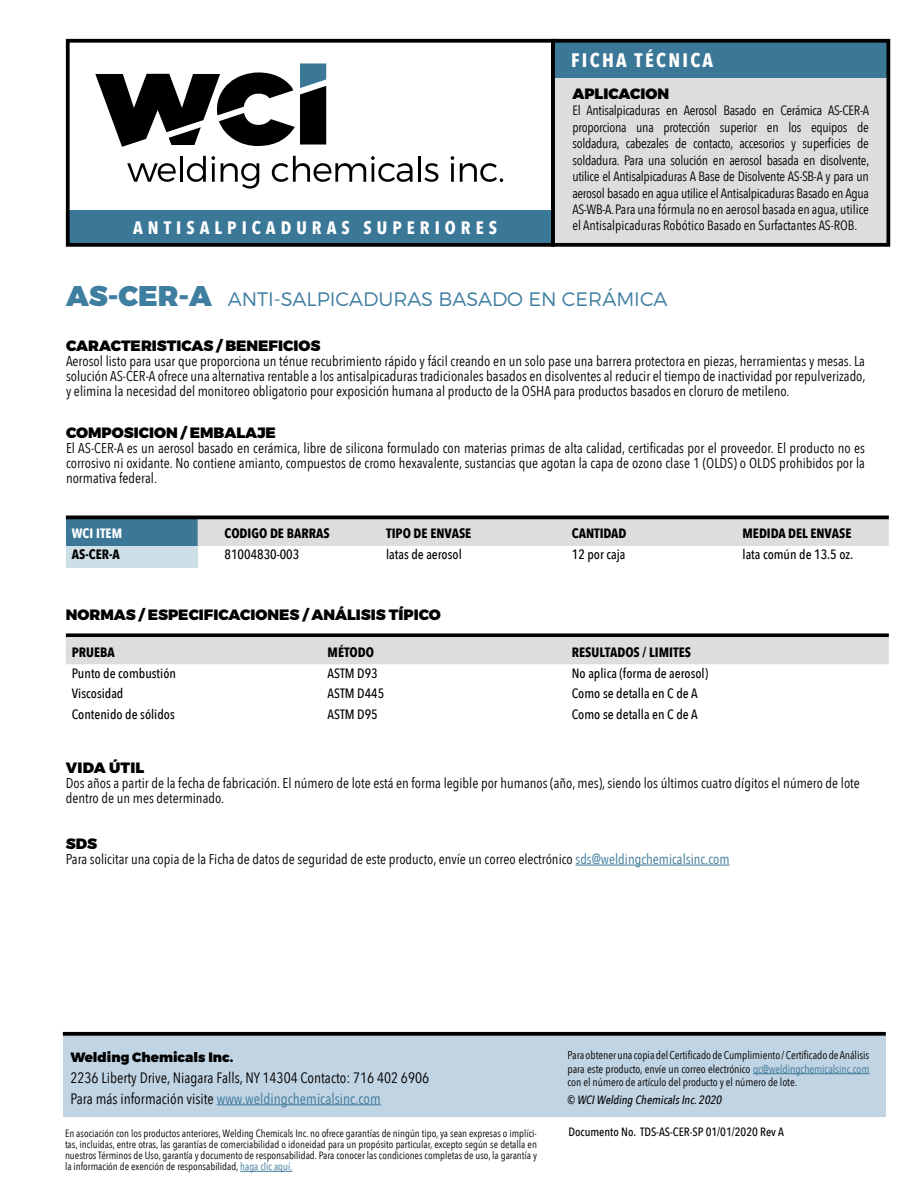
<style>
.page{position:relative;width:918px;height:1188px;background:#fff}
.page>*{position:absolute;margin:0;border:0;box-sizing:border-box;transform-origin:0 0}
.t1{font:300 19.5px "Montserrat";color:#3e7ea0}
.t2{font:700 19.5px "Avenir Next Condensed";letter-spacing:.12em;color:#fff}
.t3{font:700 18px "Avenir Next Condensed";letter-spacing:.28em;color:#fff}
.t4{font:15px/21px "Avenir Next Condensed";color:#000}
.t5{font:900 15px "Montserrat";color:#000}
.t6{font:14.25px/15px "Avenir Next Condensed";color:#000;text-align:justify}
.t7{font:13.5px/16.5px "Avenir Next Condensed";color:#000;text-align:justify}
.t8{font:500 13.5px "Avenir Next Condensed";color:#000}
.t9{font:700 13.5px "Avenir Next Condensed";color:#000}
.t10{font:900 13.5px "Montserrat";color:#000}
.t11{font:700 13.5px "Avenir Next Condensed";color:#fff}
.t12{font:500 12px "Avenir Next Condensed";color:#000}
.t13{font:italic 500 12px "Avenir Next Condensed";color:#000}
.t14{font:11.25px/13.5px "Avenir Next Condensed";letter-spacing:-.005em;color:#000;text-align:justify}
.t15{font:10.5px/11.2px "Avenir Next Condensed";color:#000;text-align:justify}
.s1{font-weight:900;font-size:28.5px}
.s2{color:#3b7898}
</style>
<div class="page">
<div style="left:553px;top:54px;width:335px;height:191px;background:#dcddde"></div>
<svg style="left:66px;top:633px;width:823px;height:4px;background:#1b1b1b"></svg>
<div style="left:66px;top:637px;width:823px;height:27px;background:#dcddde"></div>
<div style="left:66px;top:519px;width:132px;height:27px;background:#3b7898"></div>
<div style="left:198px;top:519px;width:691px;height:27px;background:#dcddde"></div>
<div style="left:66px;top:546px;width:132px;height:22px;background:#cfdfe7"></div>
<hr style="left:66px;top:516px;width:823px;height:3px;background:#000">
<hr style="left:575px;top:865px;width:155px;height:1px;background:#3b7898">
<div style="left:67px;top:210px;width:486px;height:35px;background:#3b7898"></div>
<svg style="left:95px;top:63px;width:231px;height:84px"></svg>
<svg style="left:127px;top:163px;width:49px;height:19px"></svg>
<hr style="left:180px;top:156px;width:3px;height:26px;background:#000">
<svg style="left:187px;top:156px;width:28px;height:26px"></svg>
<svg style="left:221px;top:163px;width:38px;height:26px"></svg>
<svg style="left:272px;top:156px;width:141px;height:26px"></svg>
<hr style="left:418px;top:156px;width:3px;height:26px;background:#000">
<svg style="left:424px;top:163px;width:14px;height:19px"></svg>
<hr style="left:451px;top:163px;width:3px;height:19px;background:#000">
<svg style="left:451px;top:156px;width:3px;height:4px"></svg>
<svg style="left:460px;top:163px;width:43px;height:19px"></svg>
<div style="left:553px;top:42px;width:337px;height:36px;background:#3b7898"></div>
<div style="left:66px;top:39px;width:489px;height:208px;border:4px solid #000"></div>
<div style="left:63px;top:1034px;width:823px;height:83px;background:#c1d4e3"></div>
<svg style="left:63px;top:1032px;width:823px;height:4px;background:#0f1112"></svg>
<hr style="left:217px;top:1104px;width:164px;height:1px;background:#3b7898">
<hr style="left:753px;top:1073px;width:116px;height:1px;background:#3b7898">
<hr style="left:240px;top:1171px;width:52px;height:1px;background:#3b7898">
<div style="left:551px;top:39px;width:339px;height:208px;border:4px solid #000"></div>
<p class="t3" style="left:133px;top:216px;width:366px">ANTISALPICADURAS SUPERIORES</p>
<h1 class="t2" style="left:571px;top:49px;width:144px">FICHA TÉCNICA</h1>
<p class="t5" style="left:572px;top:84px;width:98px">APLICACION</p>
<p class="t7" style="left:572px;top:101px;width:298px">El Antisalpicaduras en Aerosol Basado en Cerámica AS-CER-A proporciona una protección superior en los equipos de soldadura, cabezales de contacto, accesorios y superficies de soldadura. Para una solución en aerosol basada en disolvente, utilice el Antisalpicaduras A Base de Disolvente AS-SB-A y para un aerosol basado en agua utilice el Antisalpicaduras Basado en Agua AS-WB-A. Para una fórmula no en aerosol basada en agua, utilice el Antisalpicaduras Robótico Basado en Surfactantes AS-ROB.</p>
<h1 class="t1" style="left:66px;top:287px;width:603px"><span class="s1">AS-CER-A</span> ANTI-SALPICADURAS BASADO EN CERÁMICA</h1>
<p class="t5" style="left:66px;top:336px;width:256px">CARACTERISTICAS / BENEFICIOS</p>
<p class="t6" style="left:66px;top:352px;width:801px">Aerosol listo para usar que proporciona un ténue recubrimiento rápido y fácil creando en un solo pase una barrera protectora en piezas, herramientas y mesas. La solución AS-CER-A ofrece una alternativa rentable a los antisalpicaduras tradicionales basados en disolventes al reducir el tiempo de inactividad por repulverizado, y elimina la necesidad del monitoreo obligatorio pour exposición humana al producto de la OSHA para productos basados en cloruro de metileno.</p>
<p class="t5" style="left:66px;top:423px;width:211px">COMPOSICION / EMBALAJE</p>
<p class="t6" style="left:66px;top:439px;width:801px">El AS-CER-A es un aerosol basado en cerámica, libre de silicona formulado con materias primas de alta calidad, certificadas por el proveedor. El producto no es corrosivo ni oxidante. No contiene amianto, compuestos de cromo hexavalente, sustancias que agotan la capa de ozono clase 1 (OLDS) o OLDS prohibidos por la normativa federal.</p>
<p class="t11" style="left:72px;top:525px;width:52px">WCI ITEM</p>
<p class="t9" style="left:225px;top:525px;width:106px">CODIGO DE BARRAS</p>
<p class="t9" style="left:386px;top:525px;width:87px">TIPO DE ENVASE</p>
<p class="t9" style="left:572px;top:525px;width:56px">CANTIDAD</p>
<p class="t9" style="left:743px;top:525px;width:110px">MEDIDA DEL ENVASE</p>
<p class="t9" style="left:72px;top:546px;width:49px">AS-CER-A</p>
<p class="t8" style="left:225px;top:547px;width:76px">81004830-003</p>
<p class="t8" style="left:386px;top:547px;width:77px">latas de aerosol</p>
<p class="t8" style="left:572px;top:547px;width:55px">12 por caja</p>
<p class="t8" style="left:743px;top:547px;width:112px">lata común de 13.5 oz.</p>
<p class="t5" style="left:66px;top:606px;width:377px">NORMAS / ESPECIFICACIONES / ANÁLISIS TÍPICO</p>
<p class="t9" style="left:72px;top:644px;width:44px">PRUEBA</p>
<p class="t9" style="left:328px;top:644px;width:48px">MÉTODO</p>
<p class="t9" style="left:572px;top:644px;width:121px">RESULTADOS / LIMITES</p>
<p class="t8" style="left:72px;top:665px;width:106px">Punto de combustión</p>
<p class="t8" style="left:328px;top:665px;width:52px">ASTM D93</p>
<p class="t8" style="left:572px;top:665px;width:138px">No aplica (forma de aerosol)</p>
<p class="t8" style="left:72px;top:685px;width:53px">Viscosidad</p>
<p class="t8" style="left:328px;top:685px;width:58px">ASTM D445</p>
<p class="t8" style="left:572px;top:685px;width:127px">Como se detalla en C de A</p>
<p class="t8" style="left:72px;top:706px;width:104px">Contenido de sólidos</p>
<p class="t8" style="left:328px;top:706px;width:52px">ASTM D95</p>
<p class="t8" style="left:572px;top:706px;width:127px">Como se detalla en C de A</p>
<p class="t5" style="left:66px;top:758px;width:80px">VIDA ÚTIL</p>
<p class="t6" style="left:66px;top:774px;width:796px">Dos años a partir de la fecha de fabricación. El número de lote está en forma legible por humanos (año, mes), siendo los últimos cuatro dígitos el número de lote dentro de un mes determinado.</p>
<p class="t5" style="left:66px;top:834px;width:33px">SDS</p>
<p class="t6" style="left:66px;top:851px;width:665px">Para solicitar una copia de la Ficha de datos de seguridad de este producto, envíe un correo electrónico <span class="s2">sds@weldingchemicalsinc.com</span></p>
<p class="t10" style="left:70px;top:1048px;width:164px">Welding Chemicals Inc.</p>
<p class="t4" style="left:70px;top:1066px;width:360px">2236 Liberty Drive, Niagara Falls, NY 14304 Contacto: 716 402 6906<br>Para más información visite <span class="s2">www.weldingchemicalsinc.com</span></p>
<p class="t14" style="left:568px;top:1048px;width:303px">Para obtener una copia del Certificado de Cumplimiento / Certificado de Análisis para este producto, envíe un correo electrónico <span class="s2">qc@weldingchemicalsinc.com </span>con el número de artículo del producto y el número de lote.</p>
<p class="t13" style="left:568px;top:1093px;width:156px">© WCI Welding Chemicals Inc. 2020</p>
<p class="t15" style="left:65px;top:1127px;width:473px">En asociación con los productos anteriores, Welding Chemicals Inc. no ofrece garantías de ningún tipo, ya sean expresas o implíci&shy;tas, incluidas, entre otras, las garantías de comerciabilidad o idoneidad para un propósito particular, excepto según se detalla en nuestros Términos de Uso, garantía y documento de responsabilidad. Para conocer las condiciones completas de uso, la garantía y la información de exención de responsabilidad, <span class="s2">haga clic aquí.</span></p>
<p class="t12" style="left:568px;top:1125px;width:217px">Documento No. TDS-AS-CER-SP 01/01/2020 Rev A</p>
</div>
